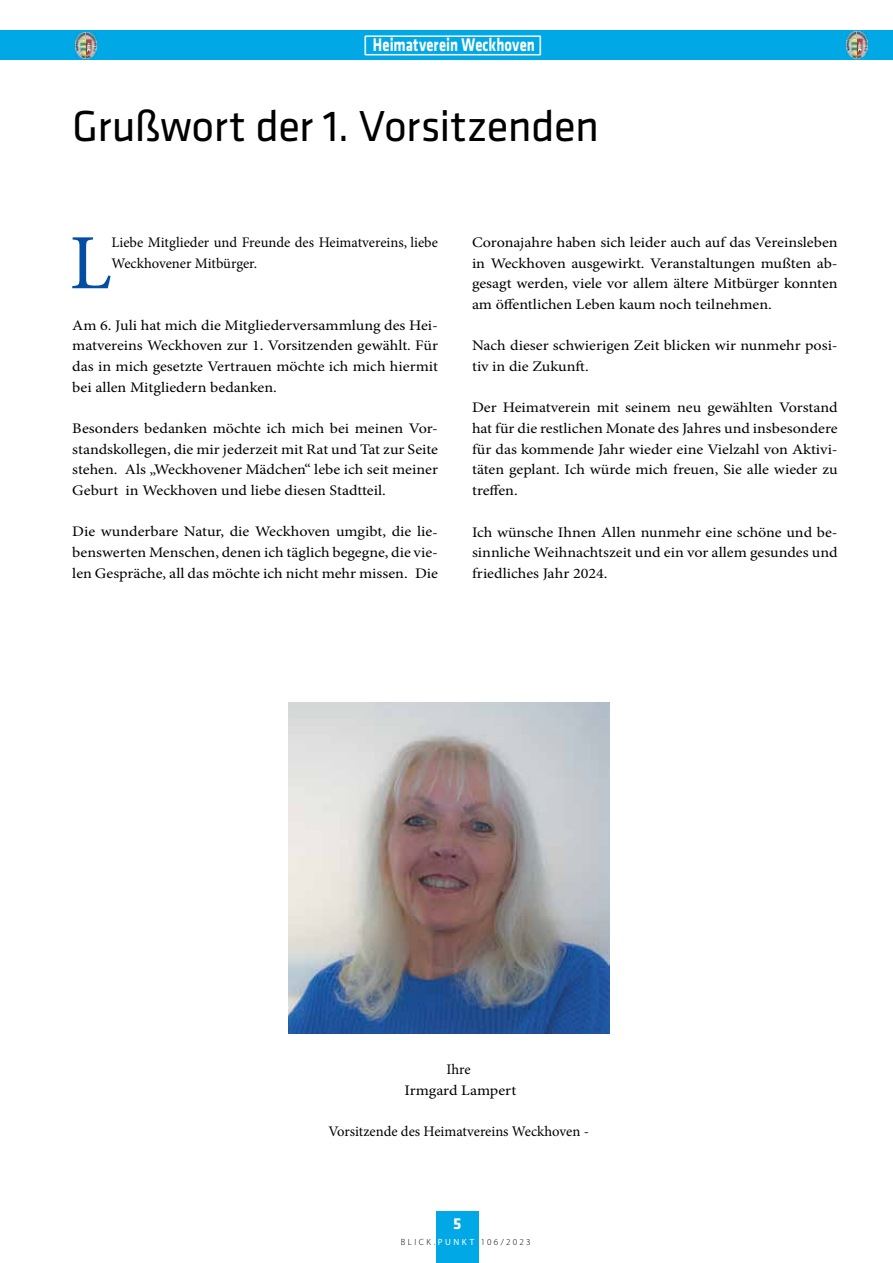
<style>
.page{position:relative;width:893px;height:1263px;background:#fff}
.page>*{position:absolute;margin:0;border:0;box-sizing:border-box;transform-origin:0 0}
.t1{font:78.3px "Minion Pro";color:#034ea2}
.t2{font:45px "Klavika";letter-spacing:-.015em;color:#000}
.t3{font:700 19.05px "Klavika";letter-spacing:.005em;color:#fff;scale:.77 1}
.t4{font:700 16.5px "Klavika";color:#fff}
.t5{font:14.7px/20.7px "Minion Pro";color:#000;text-align:justify;scale:1.1 1}
.t6{font:14.7px/20.7px "Minion Pro";color:#000}
.t7{font:300 9px "Myriad Pro";letter-spacing:.275em;color:#000}
.s1{font-weight:400;color:#fff}
</style>
<div class="page">
<div style="left:436px;top:1212px;width:42px;height:51px;background:#00a8e5"></div>
<div style="left:0;top:31px;width:893px;height:29px;background:#00a8e5"></div>
<hr style="left:365px;top:35px;width:176px;height:2px;background:#fff">
<hr style="left:365px;top:54px;width:176px;height:1px;background:#fff">
<img style="left:288px;top:702px;width:321px;height:331px">
<img style="left:847px;top:32px;width:20px;height:27px">
<img style="left:75px;top:32px;width:21px;height:27px">
<p class="t3" style="left:364px;top:34px;width:233px">| Heimatverein Weckhoven |</p>
<h2 class="t2" style="left:72px;top:103px;width:528px">Grußwort der 1. Vorsitzenden</h2>
<h1 class="t1" style="left:69px;top:211px;width:44px">L</h1>
<p class="t6" style="left:112px;top:232px;width:328px">Liebe Mitglieder und Freunde des Heimatvereins, liebe<br>Weckhovener Mitbürger.</p>
<p class="t5" style="left:72px;top:315px;width:334px">Am 6. Juli hat mich die Mitgliederversammlung des Hei&shy;matvereins Weckhoven zur 1. Vorsitzenden gewählt. Für das in mich gesetzte Vertrauen möchte ich mich hiermit bei allen Mitgliedern bedanken.</p>
<p class="t5" style="left:72px;top:418px;width:334px">Besonders bedanken möchte ich mich bei meinen Vor&shy;standskollegen, die mir jederzeit mit Rat und Tat zur Seite stehen.   Als „Weckhovener Mädchen“ lebe ich seit meiner Geburt in Weckhoven und liebe diesen Stadtteil.</p>
<p class="t5" style="left:72px;top:521px;width:334px">Die wunderbare Natur, die Weckhoven umgibt, die lie&shy;benswerten Menschen, denen ich täglich begegne, die vie&shy;len Gespräche, all das möchte ich nicht mehr missen.   Die</p>
<p class="t5" style="left:472px;top:232px;width:334px">Coronajahre haben sich leider auch auf das Vereinsleben in Weckhoven ausgewirkt. Veranstaltungen mußten ab&shy;gesagt werden, viele vor allem ältere Mitbürger konnten am öffentlichen Leben kaum noch teilnehmen.</p>
<p class="t5" style="left:472px;top:335px;width:334px">Nach dieser schwierigen Zeit blicken wir nunmehr posi&shy;tiv in die Zukunft.</p>
<p class="t5" style="left:472px;top:397px;width:334px">Der Heimatverein mit seinem neu gewählten Vorstand hat für die restlichen Monate des Jahres und insbesondere für das kommende Jahr wieder eine Vielzahl von Aktivi&shy;täten geplant. Ich würde mich freuen, Sie alle wieder zu treffen.  </p>
<p class="t5" style="left:472px;top:521px;width:334px">Ich wünsche Ihnen Allen nunmehr eine schöne und be&shy;sinnliche Weihnachtszeit und ein vor allem gesundes und friedliches Jahr 2024.</p>
<p class="t6" style="left:404px;top:1059px;width:113px;text-align:center">Ihre<br>Irmgard Lampert</p>
<p class="t6" style="left:328px;top:1121px;width:262px">Vorsitzende des Heimatvereins Weckhoven -</p>
<p class="t4" style="left:453px;top:1215px;width:10px">5</p>
<p class="t7" style="left:401px;top:1237px;width:131px">BLick.<span class="s1">Punkt</span> 106/2023</p>
</div>
